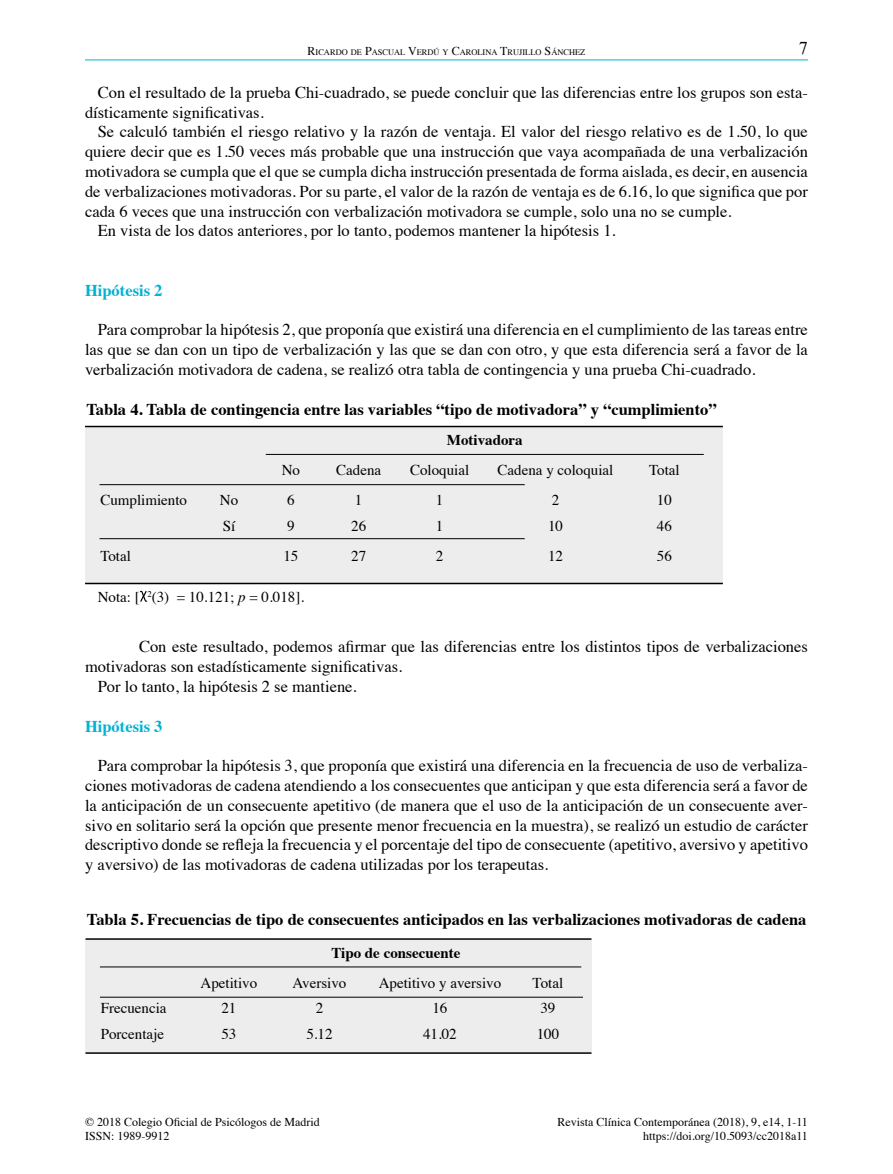
<style>
.page{position:relative;width:893px;height:1174px;background:#fff}
.page>*{position:absolute;margin:0;border:0;box-sizing:border-box;transform-origin:0 0}
.t1{font:18px "Times New Roman";color:#000}
.t2{font:16.5px/19.8px "Times";color:#000;text-align:justify}
.t3{font:700 16.5px "Times";color:#000}
.t4{font:700 16.5px "Times";color:#00b2d3}
.t5{font:15px/30px "Times";color:#000;text-align:center}
.t6{font:700 15px "Times";color:#000}
.t7{font:12px/14.4px "Times";color:#000;text-align:right}
.t8{font:8.4px "Times";color:#000}
.s1{font-size:12px}
.s2{font-style:italic}
</style>
<div class="page">
<hr style="left:85px;top:60px;width:723px;height:1px;background:#00b2d3">
<div style="left:85px;top:427px;width:638px;height:156px;background:#ededed"></div>
<hr style="left:266px;top:454px;width:438px;height:1px;background:#000">
<hr style="left:99px;top:484px;width:426px;height:1px;background:#000">
<hr style="left:99px;top:538px;width:426px;height:1px;background:#000">
<hr style="left:85px;top:583px;width:638px;height:1px;background:#000">
<hr style="left:85px;top:426px;width:638px;height:1px;background:#000">
<svg style="left:140px;top:591px;width:7px;height:11px"></svg>
<div style="left:85px;top:940px;width:506px;height:112px;background:#ededed"></div>
<hr style="left:100px;top:966px;width:481px;height:1px;background:#000">
<hr style="left:100px;top:996px;width:483px;height:1px;background:#000">
<hr style="left:85px;top:1052px;width:506px;height:1px;background:#000">
<hr style="left:85px;top:938px;width:506px;height:1px;background:#000">
<p class="t8" style="left:308px;top:45px;width:279px"><span class="s1">R</span>ICARDO DE <span class="s1">P</span>ASCUAL <span class="s1">V</span>ERDÚ Y <span class="s1">C</span>AROLINA <span class="s1">T</span>RUJILLO <span class="s1">S</span>ÁNCHEZ</p>
<p class="t1" style="left:799px;top:36px;width:10px">7</p>
<p class="t2" style="left:85px;top:81px;width:724px;text-indent:13px">Con el resultado de la prueba Chi-cuadrado, se puede concluir que las diferencias entre los grupos son esta&shy;dísticamente significativas.</p>
<p class="t2" style="left:98px;top:120px;width:712px">Se calculó también el riesgo relativo y la razón de ventaja. El valor del riesgo relativo es de 1.50, lo que</p>
<p class="t2" style="left:85px;top:140px;width:724px">quiere decir que es 1.50 veces más probable que una instrucción que vaya acompañada de una verbalización</p>
<p class="t2" style="left:85px;top:160px;width:724px">motivadora se cumpla que el que se cumpla dicha instrucción presentada de forma aislada, es decir, en ausencia</p>
<p class="t2" style="left:85px;top:180px;width:724px">de verbalizaciones motivadoras. Por su parte, el valor de la razón de ventaja es de 6.16, lo que significa que por</p>
<p class="t2" style="left:85px;top:200px;width:648px">cada 6 veces que una instrucción con verbalización motivadora se cumple, solo una no se cumple.</p>
<p class="t2" style="left:98px;top:219px;width:519px">En vista de los datos anteriores, por lo tanto, podemos mantener la hipótesis 1.</p>
<p class="t4" style="left:85px;top:274px;width:79px">Hipótesis 2</p>
<p class="t2" style="left:85px;top:318px;width:724px;text-indent:13px">Para comprobar la hipótesis 2, que proponía que existirá una diferencia en el cumplimiento de las tareas entre las que se dan con un tipo de verbalización y las que se dan con otro, y que esta diferencia será a favor de la verbalización motivadora de cadena, se realizó otra tabla de contingencia y una prueba Chi-cuadrado.</p>
<p class="t3" style="left:86px;top:393px;width:632px">Tabla 4. Tabla de contingencia entre las variables “tipo de motivadora” y “cumplimiento”</p>
<p class="t5" style="left:100px;top:484px;width:88px">Cumplimiento</p>
<p class="t5" style="left:100px;top:539px;width:32px">Total</p>
<p class="t5" style="left:220px;top:486px;width:20px;line-height:25.8px;text-align:left">No<br>Sí</p>
<p class="t5" style="left:282px;top:454px;width:20px">No<br>6</p>
<p class="t5" style="left:283px;top:509px;width:16px;text-align:left">9<br>15</p>
<p class="t5" style="left:98px;top:580px;width:208px">Nota: [ <sup>2</sup>(3) = 10.121; <span class="s2">p</span> = 0.018].</p>
<p class="t5" style="left:336px;top:454px;width:46px">Cadena<br>1</p>
<p class="t5" style="left:351px;top:509px;width:16px;text-align:left">26<br>27</p>
<p class="t6" style="left:447px;top:426px;width:77px">Motivadora</p>
<p class="t5" style="left:410px;top:454px;width:61px">Coloquial<br>1</p>
<p class="t5" style="left:436px;top:509px;width:9px;text-align:left">1<br>2</p>
<p class="t5" style="left:498px;top:454px;width:117px">Cadena y coloquial<br>2</p>
<p class="t5" style="left:548px;top:509px;width:16px;text-align:left">10<br>12</p>
<p class="t5" style="left:649px;top:454px;width:32px">Total<br>10</p>
<p class="t5" style="left:657px;top:509px;width:16px;text-align:left">46<br>56</p>
<p class="t2" style="left:139px;top:635px;width:670px">Con este resultado, podemos afirmar que las diferencias entre los distintos tipos de verbalizaciones</p>
<p class="t2" style="left:85px;top:655px;width:319px">motivadoras son estadísticamente significativas.</p>
<p class="t2" style="left:98px;top:675px;width:260px">Por lo tanto, la hipótesis 2 se mantiene.</p>
<p class="t4" style="left:85px;top:710px;width:79px">Hipótesis 3</p>
<p class="t2" style="left:85px;top:754px;width:724px;text-indent:13px">Para comprobar la hipótesis 3, que proponía que existirá una diferencia en la frecuencia de uso de verbaliza&shy;ciones motivadoras de cadena atendiendo a los consecuentes que anticipan y que esta diferencia será a favor de la anticipación de un consecuente apetitivo (de manera que el uso de la anticipación de un consecuente aver&shy;sivo en solitario será la opción que presente menor frecuencia en la muestra), se realizó un estudio de carácter descriptivo donde se refleja la frecuencia y el porcentaje del tipo de consecuente (apetitivo, aversivo y apetitivo y aversivo) de las motivadoras de cadena utilizadas por los terapeutas.</p>
<p class="t3" style="left:87px;top:903px;width:721px">Tabla 5. Frecuencias de tipo de consecuentes anticipados en las verbalizaciones motivadoras de cadena</p>
<p class="t5" style="left:101px;top:994px;width:67px;line-height:25.8px;text-align:left">Frecuencia<br>Porcentaje</p>
<p class="t6" style="left:331px;top:938px;width:130px">Tipo de consecuente</p>
<p class="t5" style="left:201px;top:968px;width:58px;line-height:25.8px">Apetitivo<br>21<br>53</p>
<p class="t5" style="left:293px;top:968px;width:55px;line-height:25.8px">Aversivo<br>2<br>5.12</p>
<p class="t5" style="left:533px;top:968px;width:32px;line-height:25.8px;text-align:left">Total<br>39<br>100</p>
<p class="t5" style="left:379px;top:968px;width:124px;line-height:25.8px">Apetitivo y aversivo<br>16<br>41.02</p>
<p class="t7" style="left:85px;top:1113px;width:236px;text-align:left">© 2018 Colegio Oficial de Psicólogos de Madrid<br>ISSN: 1989-9912</p>
<p class="t7" style="left:557px;top:1113px;width:252px">Revista Clínica Contemporánea (2018), 9, e14, 1-11 https://doi.org/10.5093/cc2018a11</p>
</div>
